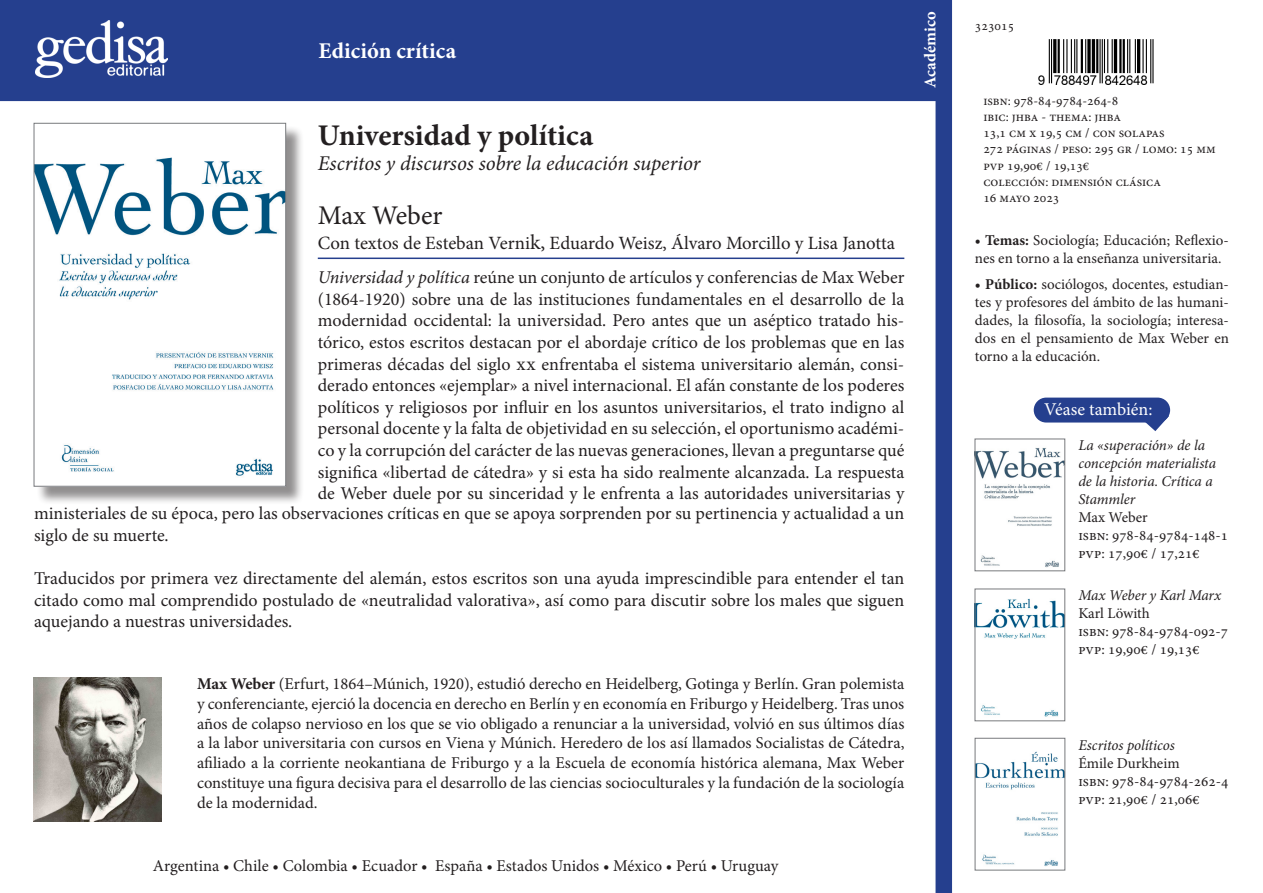
<style>
.page{position:relative;width:1263px;height:893px;background:#fff}
.page>*{position:absolute;margin:0;border:0;box-sizing:border-box;transform-origin:0 0}
.t1{font:700 30px "Minion Pro";color:#231f20}
.t2{font:27px "Minion Pro";color:#231f20}
.Clasificación{font:700 22.5px "Minion Pro";color:#fff}
.t3{font:italic 21px "Minion Pro";letter-spacing:-.005em;color:#231f20}
.t4{font:18.75px "Minion Pro";color:#231f20}
.Indice{font:18px/21.6px "Minion Pro";color:#231f20;text-align:justify}
.t5{font:18px "Minion Pro";letter-spacing:-.005em;color:#fff}
.Autores{font:16.5px/19.8px "Minion Pro";color:#231f20;text-align:justify}
.Clasificación-2{font:700 16.5px "Minion Pro";color:#fff}
.Temas_y_público{font:15px/18px "Minion Pro";color:#231f20}
.Datos_técnicos{font:15px "Minion Pro";color:#231f20}
.Datos_técnicos-2{font:italic 15px/18px "Minion Pro";letter-spacing:-.005em;color:#231f20}
.Datos_técnicos-3{font:13.5px "Minion Pro";color:#231f20}
.s1{font-size:21px}
.s2{font-style:italic}
.s3{font-weight:700}
</style>
<div class="page">
<div style="left:36px;top:125px;width:268px;height:380px;background:#231f20;opacity:.5"></div>
<img style="left:36px;top:125px;width:248px;height:359px">
<div style="left:34px;top:123px;width:252px;height:363px;border:1px solid #787a7d"></div>
<svg style="left:1146px;top:400px;width:23px;height:31px"></svg>
<div style="left:1034px;top:398px;width:136px;height:25px;background:#253f8e;border-radius:12px"></div>
<hr style="left:318px;top:258px;width:586px;height:1px;background:#253f8e">
<div style="left:935px;top:0;width:17px;height:893px;background:#253f8e"></div>
<img style="left:1038px;top:39px;width:116px;height:45px">
<div style="left:0;top:0;width:935px;height:101px;background:#253f8e"></div>
<img style="left:35px;top:20px;width:133px;height:57px">
<img style="left:33px;top:677px;width:128px;height:144px">
<img style="left:977px;top:448px;width:86px;height:120px">
<div style="left:975px;top:439px;width:90px;height:132px;border:1px solid #787a7d"></div>
<img style="left:977px;top:598px;width:86px;height:119px">
<div style="left:975px;top:589px;width:90px;height:132px;border:1px solid #787a7d"></div>
<img style="left:977px;top:751px;width:86px;height:116px">
<div style="left:975px;top:738px;width:90px;height:132px;border:1px solid #787a7d"></div>
<p class="Clasificación" style="left:318px;top:35px;width:139px">Edición crítica</p>
<p class="t1" style="left:318px;top:114px;width:277px">Universidad y política</p>
<p class="t3" style="left:318px;top:149px;width:384px">Escritos y discursos sobre la educación superior</p>
<p class="t2" style="left:318px;top:197px;width:126px">Max Weber</p>
<p class="t4" style="left:318px;top:231px;width:579px">Con textos de Esteban Verni<span class="s1">k,</span> Eduardo Weisz, Álvaro Morcillo y Lisa Janotta</p>
<p class="Indice" style="left:318px;top:267px;width:588px"><span class="s2">Universidad y política</span> reúne un conjunto de artículos y conferencias de Max Weber (1864-1920) sobre una de las instituciones fundamentales en el desarrollo de la modernidad occidental: la universidad. Pero antes que un aséptico tratado his&shy;tórico, estos escritos destacan por el abordaje crítico de los problemas que en las primeras décadas del siglo xx enfrentaba el sistema universitario alemán, consi&shy;derado entonces «ejemplar» a nivel internacional. El afán constante de los poderes políticos y religiosos por influir en los asuntos universitarios, el trato indigno al personal docente y la falta de objetividad en su selección, el oportunismo académi&shy;co y la corrupción del carácter de las nuevas generaciones, llevan a preguntarse qué significa «libertad de cátedra» y si esta ha sido realmente alcanzada. La respuesta de Weber duele por su sinceridad y le enfrenta a las autoridades universitarias y</p>
<p class="Indice" style="left:34px;top:503px;width:872px">ministeriales de su época, pero las observaciones críticas en que se apoya sorprenden por su pertinencia y actualidad a un siglo de su muerte.</p>
<p class="Indice" style="left:34px;top:568px;width:872px">Traducidos por primera vez directamente del alemán, estos escritos son una ayuda imprescindible para entender el tan citado como mal comprendido postulado de «neutralidad valorativa», así como para discutir sobre los males que siguen aquejando a nuestras universidades.</p>
<p class="Autores" style="left:197px;top:674px;width:709px"><span class="s3">Max Weber</span> (Erfurt, 1864–Múnich, 1920), estudió derecho en Heidelberg, Gotinga y Berlín. Gran polemista y conferenciante, ejerció la docencia en derecho en Berlín y en economía en Friburgo y Heidelberg. Tras unos años de colapso nervioso en los que se vio obligado a renunciar a la universidad, volvió en sus últimos días a la labor universitaria con cursos en Viena y Múnich. Heredero de los así llamados Socialistas de Cátedra, afiliado a la corriente neokantiana de Friburgo y a la Escuela de economía histórica alemana, Max Weber constituye una figura decisiva para el desarrollo de las ciencias socioculturales y la fundación de la sociología de la modernidad.</p>
<p class="Clasificación-2" style="left:919px;top:88px;width:78px;rotate:-90deg">Académico</p>
<p class="Autores" style="left:153px;top:856px;width:627px">Argentina • Chile • Colombia • Ecuador • España • Estados Unidos • México • Perú • Uruguay</p>
<p class="Datos_técnicos-3" style="left:975px;top:16px;width:41px">323015</p>
<p class="Datos_técnicos-3" style="left:983px;top:92px;width:136px">isbn: 978-84-9784-264-8</p>
<p class="Datos_técnicos-3" style="left:983px;top:108px;width:139px">ibic: jhba - thema: jhba</p>
<p class="Datos_técnicos-3" style="left:983px;top:124px;width:183px">13,1 cm x 19,5 cm / con solapas</p>
<p class="Datos_técnicos-3" style="left:983px;top:140px;width:234px">272 páginas / peso: 295 gr / lomo: 15 mm</p>
<p class="Datos_técnicos-3" style="left:983px;top:156px;width:108px">pvp 19,90€ / 19,13€</p>
<p class="Datos_técnicos-3" style="left:983px;top:173px;width:179px">colección: dimensión clásica</p>
<p class="Datos_técnicos-3" style="left:983px;top:189px;width:78px">16 mayo 2023</p>
<p class="Temas_y_público" style="left:975px;top:231px;width:256px"><span class="s3">• Temas:</span> Sociología; Educación; Reflexio&shy;nes en torno a la enseñanza universitaria.</p>
<p class="Temas_y_público" style="left:975px;top:275px;width:256px;text-align:justify"><span class="s3">• Público:</span> sociólogos, docentes, estudian&shy;tes y profesores del ámbito de las humani&shy;dades, la filosofía, la sociología; interesa&shy;dos en el pensamiento de Max Weber en torno a la educación.</p>
<p class="t5" style="left:1044px;top:397px;width:110px">Véase también:</p>
<p class="Datos_técnicos-2" style="left:1078px;top:436px;width:139px">La «superación» de la concepción materialista de la historia. Crítica a<br>Stammler</p>
<p class="Datos_técnicos" style="left:1078px;top:507px;width:71px">Max Weber</p>
<p class="Datos_técnicos" style="left:1078px;top:525px;width:151px">isbn: 978-84-9784-148-1</p>
<p class="Datos_técnicos" style="left:1078px;top:543px;width:123px">pvp: 17,90€ / 17,21€</p>
<p class="Datos_técnicos-2" style="left:1078px;top:586px;width:144px">Max Weber y Karl Marx</p>
<p class="Datos_técnicos" style="left:1078px;top:603px;width:73px">Karl Löwith</p>
<p class="Datos_técnicos" style="left:1078px;top:621px;width:151px">isbn: 978-84-9784-092-7</p>
<p class="Datos_técnicos" style="left:1078px;top:639px;width:123px">pvp: 19,90€ / 19,13€</p>
<p class="Datos_técnicos-2" style="left:1078px;top:736px;width:98px">Escritos políticos</p>
<p class="Datos_técnicos" style="left:1078px;top:753px;width:103px">Émile Durkheim</p>
<p class="Datos_técnicos" style="left:1078px;top:771px;width:151px">isbn: 978-84-9784-262-4</p>
<p class="Datos_técnicos" style="left:1078px;top:789px;width:123px">pvp: 21,90€ / 21,06€</p>
</div>
